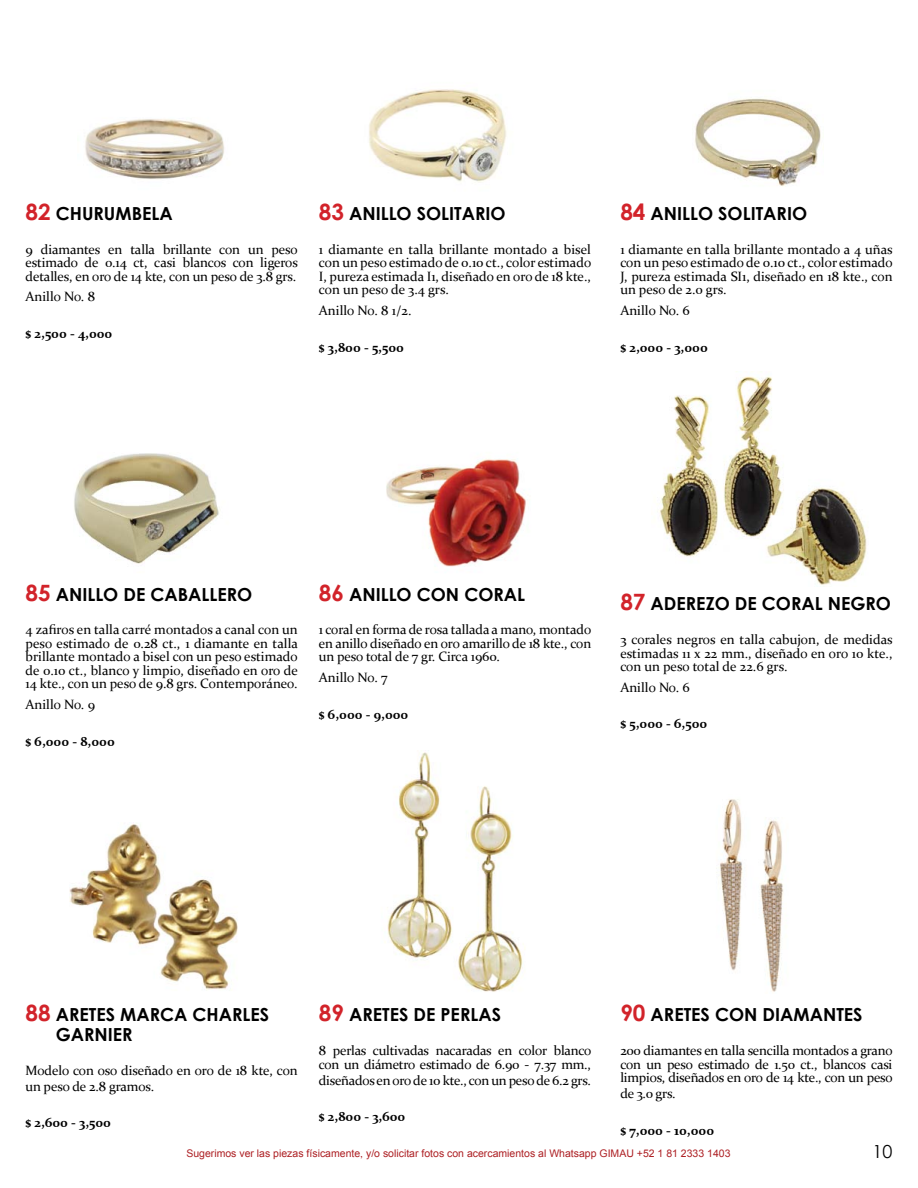
<style>
.page{position:relative;width:918px;height:1188px;background:#fff}
.page>*{position:absolute;margin:0;border:0;box-sizing:border-box;transform-origin:0 0}
.t1{font:700 18px/19.5px "Century Gothic";color:#000}
.t2{font:18px "Century Gothic";color:#000}
.t3{font:13.5px/13.5px "Constantia";letter-spacing:-.01em;color:#000;text-align:justify}
.t4{font:700 13.5px "Constantia";color:#000}
.t5{font:10.5px "Arial";color:#ad1f23}
.s1{font-size:22.5px;color:#d2232a}
</style>
<div class="page">
<img style="left:85px;top:119px;width:140px;height:61px">
<img style="left:369px;top:89px;width:138px;height:94px">
<img style="left:695px;top:98px;width:126px;height:89px">
<img style="left:74px;top:453px;width:145px;height:111px">
<img style="left:386px;top:459px;width:140px;height:108px">
<img style="left:659px;top:376px;width:208px;height:209px">
<img style="left:70px;top:822px;width:168px;height:168px">
<img style="left:387px;top:752px;width:138px;height:240px">
<img style="left:719px;top:799px;width:65px;height:193px">
<h1 class="t1" style="left:26px;top:203px;width:148px"><span class="s1">82</span> CHURUMBELA</h1>
<p class="t3" style="left:26px;top:242px;width:274px">9 diamantes en talla brillante con un peso estimado de 0.14 ct, casi blancos con ligeros detalles, en oro de 14 kte, con un peso de 3.8 grs.</p>
<p class="t3" style="left:26px;top:289px;width:71px">Anillo No. 8</p>
<p class="t4" style="left:26px;top:324px;width:88px">$ 2,500 - 4,000</p>
<h1 class="t1" style="left:319px;top:203px;width:188px"><span class="s1">83</span> ANILLO SOLITARIO</h1>
<p class="t3" style="left:319px;top:242px;width:274px">1 diamante en talla brillante montado a bisel con un peso estimado de 0.10 ct., color estimado I, pureza estimada I1, diseñado en oro de 18 kte., con un peso de 3.4 grs.</p>
<p class="t3" style="left:319px;top:303px;width:94px">Anillo No. 8 1/2.</p>
<p class="t4" style="left:319px;top:338px;width:87px">$ 3,800 - 5,500</p>
<h1 class="t1" style="left:620px;top:203px;width:188px"><span class="s1">84</span> ANILLO SOLITARIO</h1>
<p class="t3" style="left:620px;top:242px;width:274px">1 diamante en talla brillante montado a 4 uñas con un peso estimado de 0.10 ct., color estimado J, pureza estimada SI1, diseñado en 18 kte., con un peso de 2.0 grs.</p>
<p class="t3" style="left:620px;top:303px;width:71px">Anillo No. 6</p>
<p class="t4" style="left:620px;top:338px;width:89px">$ 2,000 - 3,000</p>
<h1 class="t1" style="left:26px;top:583px;width:153px"><span class="s1">85</span> ANILLO DE CABA</h1>
<h1 class="t1" style="left:202px;top:583px;width:52px">LLERO</h1>
<p class="t3" style="left:26px;top:623px;width:274px">4 zafiros en talla carré montados a canal con un peso estimado de 0.28 ct., 1 diamante en talla brillante montado a bisel con un peso estimado de 0.10 ct., blanco y limpio, diseñado en oro de 14 kte., con un peso de 9.8 grs. Contemporáneo.</p>
<p class="t3" style="left:26px;top:697px;width:71px">Anillo No. 9</p>
<p class="t4" style="left:26px;top:732px;width:91px">$ 6,000 - 8,000</p>
<h1 class="t1" style="left:319px;top:583px;width:208px"><span class="s1">86</span> ANILLO CON CORAL</h1>
<p class="t3" style="left:319px;top:623px;width:274px">1 coral en forma de rosa tallada a mano, montado en anillo diseñado en oro amarillo de 18 kte., con un peso total de 7 gr. Circa 1960.</p>
<p class="t3" style="left:319px;top:670px;width:70px">Anillo No. 7</p>
<p class="t4" style="left:319px;top:705px;width:91px">$ 6,000 - 9,000</p>
<h1 class="t1" style="left:620px;top:593px;width:272px"><span class="s1">87</span> ADEREZO DE CORAL NEGRO</h1>
<p class="t3" style="left:620px;top:632px;width:274px">3 corales negros en talla cabujon, de medidas estimadas 11 x 22 mm., diseñado en oro 10 kte., con un peso total de 22.6 grs.</p>
<p class="t3" style="left:620px;top:680px;width:71px">Anillo No. 6</p>
<p class="t4" style="left:620px;top:714px;width:88px">$ 5,000 - 6,500</p>
<h1 class="t1" style="left:56px;top:1004px;width:215px;text-indent:-30px"><span class="s1">88</span> ARETES MARCA CHARLES<br>GARNIER</h1>
<p class="t3" style="left:26px;top:1061px;width:274px;line-height:16.2px">Modelo con oso diseñado en oro de 18 kte, con un peso de 2.8 gramos.</p>
<p class="t4" style="left:26px;top:1113px;width:87px">$ 2,600 - 3,500</p>
<h1 class="t1" style="left:620px;top:1004px;width:244px"><span class="s1">90</span> ARETES CON DIAMANTES</h1>
<p class="t3" style="left:620px;top:1043px;width:274px">200 diamantes en talla sencilla montados a grano con un peso estimado de 1.50 ct., blancos casi limpios, diseñados en oro de 14 kte., con un peso</p>
<p class="t3" style="left:620px;top:1086px;width:57px">de 3.0 grs.</p>
<p class="t4" style="left:620px;top:1121px;width:95px">$ 7,000 - 10,000</p>
<p class="t5" style="left:186px;top:1147px;width:546px">Sugerimos ver las piezas físicamente, y/o solicitar fotos con acercamientos al Whatsapp GIMAU +52 1 81 2333 1403</p>
<h1 class="t2" style="left:873px;top:1139px;width:21px">10</h1>
<h1 class="t1" style="left:319px;top:1004px;width:184px"><span class="s1">89</span> ARETES DE PERLAS</h1>
<p class="t3" style="left:319px;top:1043px;width:274px">8 perlas cultivadas nacaradas en color blanco con un diámetro estimado de 6.90 - 7.37 mm.,</p>
<p class="t3" style="left:319px;top:1073px;width:274px">diseñados en oro de 10 kte., con un peso de 6.2 grs.</p>
<p class="t4" style="left:319px;top:1107px;width:88px">$ 2,800 - 3,600</p>
</div>
